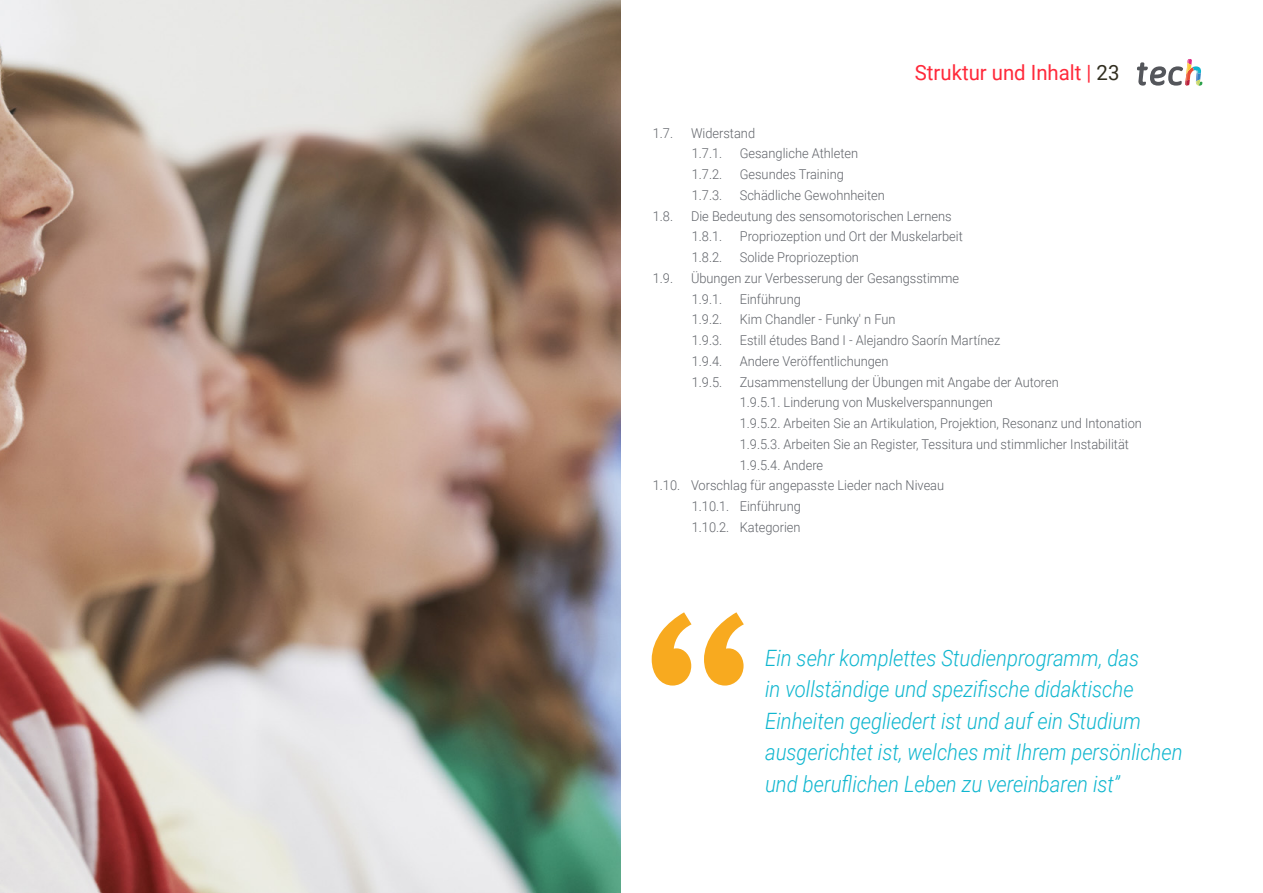
<style>
.page{position:relative;width:1263px;height:893px;background:#fff}
.page>*{position:absolute;margin:0;border:0;box-sizing:border-box;transform-origin:0 0}
.t1{font:italic 300 22.5px/31.5px "Roboto";color:#0fb6cf;scale:.9 1}
.t2{font:21px "Roboto";color:#ff293a}
.t3{font:300 13.5px/20.7px "Roboto";color:#61646a;scale:.95 1}
.s1{color:#312e20}
</style>
<div class="page">
<img style="left:0;top:0;width:621px;height:893px">
<svg style="left:1137px;top:59px;width:65px;height:27px"></svg>
<svg style="left:652px;top:612px;width:92px;height:74px"></svg>
<p class="t3" style="left:653px;top:122px;width:23px">1.7.</p>
<p class="t3" style="left:691px;top:122px;width:69px">Widerstand<br>1.7.1.</p>
<p class="t3" style="left:740px;top:143px;width:126px">Gesangliche Athleten</p>
<p class="t3" style="left:692px;top:164px;width:34px">1.7.2.</p>
<p class="t3" style="left:740px;top:164px;width:111px">Gesundes Training</p>
<p class="t3" style="left:692px;top:184px;width:34px">1.7.3.</p>
<p class="t3" style="left:740px;top:184px;width:154px">Schädliche Gewohnheiten</p>
<h2 class="t2" style="left:915px;top:57px;width:206px">Struktur und Inhalt | <span class="s1">23</span></h2>
<p class="t3" style="left:653px;top:205px;width:23px">1.8.</p>
<p class="t3" style="left:691px;top:205px;width:276px">Die Bedeutung des sensomotorischen Lernens<br>1.8.1.</p>
<p class="t3" style="left:740px;top:226px;width:236px">Propriozeption und Ort der Muskelarbeit</p>
<p class="t3" style="left:692px;top:247px;width:34px">1.8.2.</p>
<p class="t3" style="left:740px;top:247px;width:127px">Solide Propriozeption</p>
<p class="t3" style="left:653px;top:267px;width:23px">1.9.</p>
<p class="t3" style="left:691px;top:267px;width:284px">Übungen zur Verbesserung der Gesangsstimme<br>1.9.1.</p>
<p class="t3" style="left:740px;top:288px;width:66px">Einführung</p>
<p class="t3" style="left:692px;top:309px;width:34px">1.9.2.</p>
<p class="t3" style="left:740px;top:309px;width:166px">Kim Chandler - Funky' n Fun</p>
<p class="t3" style="left:692px;top:330px;width:34px">1.9.3.</p>
<p class="t3" style="left:740px;top:330px;width:276px">Estill études Band I - Alejandro Saorín Martínez</p>
<p class="t3" style="left:692px;top:350px;width:34px">1.9.4.</p>
<p class="t3" style="left:740px;top:350px;width:158px">Andere Veröffentlichungen</p>
<p class="t3" style="left:692px;top:371px;width:34px">1.9.5.</p>
<p class="t3" style="left:740px;top:371px;width:337px">Zusammenstellung der Übungen mit Angabe der Autoren</p>
<p class="t3" style="left:740px;top:392px;width:268px">1.9.5.1. Linderung von Muskelverspannungen</p>
<p class="t3" style="left:740px;top:413px;width:425px">1.9.5.2. Arbeiten Sie an Artikulation, Projektion, Resonanz und Intonation</p>
<p class="t3" style="left:740px;top:433px;width:411px">1.9.5.3. Arbeiten Sie an Register, Tessitura und stimmlicher Instabilität</p>
<p class="t3" style="left:740px;top:454px;width:89px">1.9.5.4. Andere</p>
<p class="t3" style="left:653px;top:475px;width:308px">1.10. Vorschlag für angepasste Lieder nach Niveau</p>
<p class="t3" style="left:692px;top:496px;width:116px">1.10.1. Einführung</p>
<p class="t3" style="left:692px;top:516px;width:116px">1.10.2. Kategorien</p>
<h1 class="t1" style="left:765px;top:641px;width:465px">Ein sehr komplettes Studienprogramm, das<br>in vollständige und spezifische didaktische Einheiten gegliedert ist und auf ein Studium ausgerichtet ist, welches mit Ihrem persönlichen und beruflichen Leben zu vereinbaren ist”</h1>
</div>
